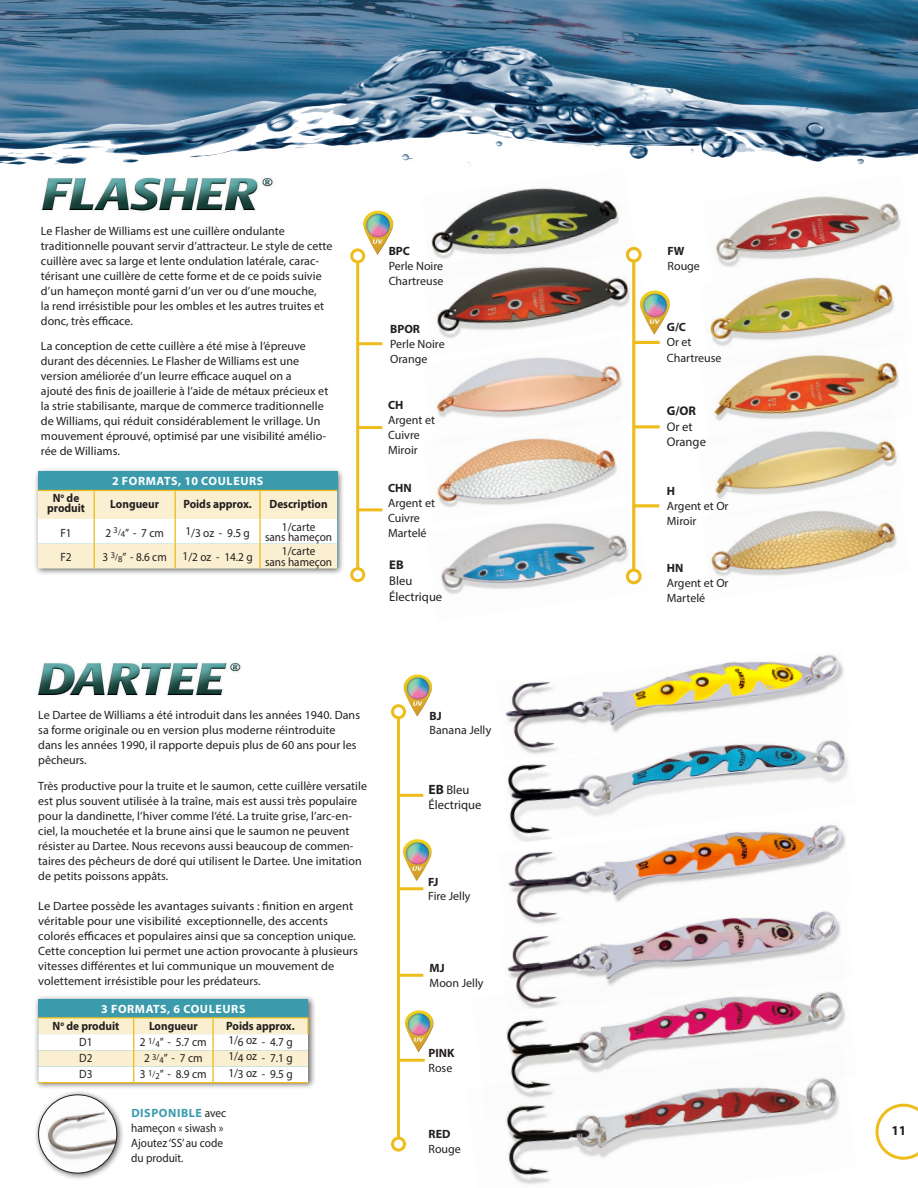
<style>
.page{position:relative;width:918px;height:1188px;background:#fff}
.page>*{position:absolute;margin:0;border:0;box-sizing:border-box;transform-origin:0 0}
.t1{font:700 13.5px "Myriad Pro";color:#231f20}
.t2{font:12.6px/15.8px "Myriad Pro";color:#231f20}
.t3{font:12px/15px "Myriad Pro";letter-spacing:.005em;color:#231f20}
.t4{font:12px/15px "Myriad Pro";letter-spacing:.005em;color:#231f20;scale:1.04 1}
.t5{font:12px/10.2px "Myriad Pro";letter-spacing:.005em;color:#231f20;text-align:center;scale:.94 1}
.t6{font:700 12px/10.2px "Myriad Pro";color:#231f20;text-align:center;scale:.94 1}
.t7{font:700 12px "Myriad Pro";letter-spacing:.05em;color:#fff}
.t8{font:700 12px "Myriad Pro";color:#231f20}
.s1{font-size:9px}
.s2{font-weight:700}
.s3{font-weight:700;color:#3b9bac}
.s4{font-weight:700;font-size:13.5px}
</style>
<div class="page">
<svg style="left:875px;top:1104px;width:43px;height:56px"></svg>
<img style="left:0;top:0;width:918px;height:166px">
<hr style="left:356px;top:262px;width:3px;height:307px;background:#eebc1b">
<div style="left:350px;top:248px;width:15px;height:15px;border:3px solid #eebc1b;border-radius:50%"></div>
<div style="left:350px;top:567px;width:15px;height:15px;border:3px solid #eebc1b;border-radius:50%"></div>
<hr style="left:632px;top:261px;width:3px;height:309px;background:#eebc1b">
<hr style="left:634px;top:341px;width:26px;height:3px;background:#eebc1b">
<hr style="left:634px;top:425px;width:26px;height:3px;background:#eebc1b">
<hr style="left:358px;top:342px;width:24px;height:3px;background:#eebc1b">
<hr style="left:358px;top:426px;width:24px;height:3px;background:#eebc1b">
<hr style="left:358px;top:508px;width:24px;height:3px;background:#eebc1b">
<img style="left:41px;top:177px;width:233px;height:34px">
<img style="left:437px;top:446px;width:180px;height:58px">
<img style="left:715px;top:196px;width:186px;height:61px">
<img style="left:436px;top:357px;width:187px;height:89px">
<img style="left:432px;top:188px;width:187px;height:50px">
<img style="left:717px;top:370px;width:182px;height:38px">
<img style="left:431px;top:238px;width:216px;height:118px">
<img style="left:441px;top:504px;width:207px;height:90px">
<img style="left:361px;top:211px;width:33px;height:44px">
<div style="left:34px;top:467px;width:311px;height:109px;background:#231f20;opacity:.7"></div>
<div style="left:38px;top:472px;width:299px;height:96px;background:#3b9bac"></div>
<svg style="left:38px;top:490px;width:299px;height:78px;background:#faf2d9"></svg>
<hr style="left:259px;top:544px;width:2px;height:24px;background:#eebc1b">
<hr style="left:397px;top:718px;width:3px;height:420px;background:#eebc1b">
<div style="left:391px;top:704px;width:15px;height:15px;border:3px solid #eebc1b;border-radius:50%"></div>
<div style="left:391px;top:1137px;width:15px;height:15px;border:3px solid #eebc1b;border-radius:50%"></div>
<hr style="left:399px;top:794px;width:24px;height:3px;background:#eebc1b">
<hr style="left:399px;top:887px;width:24px;height:3px;background:#eebc1b">
<hr style="left:399px;top:974px;width:24px;height:3px;background:#eebc1b">
<hr style="left:400px;top:1059px;width:25px;height:3px;background:#eebc1b">
<img style="left:506px;top:1121px;width:313px;height:64px">
<img style="left:505px;top:1011px;width:341px;height:110px">
<img style="left:507px;top:761px;width:341px;height:58px">
<div style="left:34px;top:1090px;width:91px;height:91px;background:#231f20;opacity:.7"></div>
<img style="left:39px;top:1095px;width:78px;height:78px;border-radius:39px">
<div style="left:38px;top:1095px;width:79px;height:78px;border:1px solid #231f20;border-radius:50%"></div>
<img style="left:405px;top:1010px;width:29px;height:43px">
<img style="left:37px;top:662px;width:204px;height:34px">
<div style="left:34px;top:995px;width:282px;height:95px;background:#231f20;opacity:.7"></div>
<div style="left:39px;top:999px;width:269px;height:83px;background:#3b9bac"></div>
<hr style="left:38px;top:1017px;width:96px;height:2px;background:#eebc1b">
<hr style="left:134px;top:1017px;width:79px;height:2px;background:#eebc1b">
<hr style="left:213px;top:1017px;width:96px;height:2px;background:#eebc1b">
<svg style="left:38px;top:1018px;width:271px;height:65px;background:#f9f3df"></svg>
<hr style="left:633px;top:504px;width:26px;height:3px;background:#eebc1b">
<img style="left:713px;top:408px;width:185px;height:81px">
<img style="left:711px;top:489px;width:186px;height:88px">
<img style="left:402px;top:674px;width:30px;height:43px">
<img style="left:505px;top:654px;width:343px;height:107px">
<img style="left:403px;top:839px;width:29px;height:42px">
<img style="left:508px;top:819px;width:338px;height:81px">
<img style="left:507px;top:900px;width:338px;height:111px">
<img style="left:709px;top:257px;width:188px;height:113px">
<img style="left:638px;top:290px;width:32px;height:45px">
<p class="t3" style="left:41px;top:223px;width:293px">Le Flasher de Williams est une cuillère ondulante traditionnelle pouvant servir d’attracteur. Le style de cette cuillère avec sa large et lente ondulation latérale, carac&shy;térisant une cuillère de cette forme et de ce poids suivie d’un hameçon monté garni d’un ver ou d’une mouche,<br>la rend irrésistible pour les ombles et les autres truites et donc, très efficace.</p>
<p class="t3" style="left:41px;top:339px;width:289px">La conception de cette cuillère a été mise à l’épreuve durant des décennies. Le Flasher de Williams est une version améliorée d’un leurre efficace auquel on a<br>ajouté des finis de joaillerie à l’aide de métaux précieux et la strie stabilisante, marque de commerce traditionnelle de Williams, qui réduit considérablement le vrillage. Un mouvement éprouvé, optimisé par une visibilité amélio&shy;rée de Williams.</p>
<p class="t7" style="left:112px;top:475px;width:153px">2 FORMATS, 10 COULEURS</p>
<p class="t6" style="left:47px;top:493px;width:42px">N<sup>o</sup> de produit</p>
<p class="t6" style="left:110px;top:499px;width:53px">Longueur</p>
<p class="t6" style="left:183px;top:499px;width:74px">Poids approx.</p>
<p class="t6" style="left:270px;top:499px;width:63px">Description</p>
<p class="t5" style="left:60px;top:527px;width:13px">F1</p>
<p class="t5" style="left:105px;top:527px;width:64px">2 <sup>3</sup><span class="s1">/4</span>” - 7 cm</p>
<p class="t5" style="left:185px;top:527px;width:70px">1/3 oz - 9.5 g</p>
<p class="t5" style="left:265px;top:521px;width:73px">1/carte<br>sans hameçon</p>
<p class="t5" style="left:60px;top:552px;width:13px">F2</p>
<p class="t5" style="left:103px;top:552px;width:70px">3 <sup>3</sup><span class="s1">/8</span>” - 8.6 cm</p>
<p class="t5" style="left:183px;top:552px;width:76px">1/2 oz - 14.2 g</p>
<p class="t5" style="left:265px;top:546px;width:73px">1/carte<br>sans hameçon</p>
<p class="t8" style="left:389px;top:244px;width:23px">BPC</p>
<p class="t3" style="left:389px;top:258px;width:56px">Perle Noire<br>Chartreuse</p>
<p class="t8" style="left:390px;top:322px;width:31px">BPOR</p>
<p class="t3" style="left:390px;top:336px;width:56px">Perle Noire<br>Orange</p>
<p class="t8" style="left:388px;top:398px;width:17px">CH</p>
<p class="t3" style="left:388px;top:412px;width:48px">Argent et</p>
<p class="t3" style="left:388px;top:427px;width:33px">Cuivre</p>
<p class="t3" style="left:388px;top:442px;width:31px">Miroir</p>
<p class="t3" style="left:388px;top:480px;width:48px"><span class="s2">CHN<br></span>Argent et</p>
<p class="t3" style="left:388px;top:510px;width:40px">Cuivre<br>Martelé</p>
<p class="t2" style="left:389px;top:557px;width:25px"><span class="s2">EB<br></span>Bleu</p>
<p class="t2" style="left:389px;top:589px;width:54px">Électrique</p>
<p class="t3" style="left:38px;top:707px;width:323px">Le Dartee de Williams a été introduit dans les années 1940. Dans sa forme originale ou en version plus moderne réintroduite dans les années 1990, il rapporte depuis plus de 60 ans pour les pêcheurs.</p>
<p class="t3" style="left:38px;top:778px;width:330px">Très productive pour la truite et le saumon, cette cuillère versatile est plus souvent utilisée à la traîne, mais est aussi très populaire pour la dandinette, l’hiver comme l’été. La truite grise, l’arc-en&shy;ciel, la mouchetée et la brune ainsi que le saumon ne peuvent résister au Dartee. Nous recevons aussi beaucoup de commen&shy;taires des pêcheurs de doré qui utilisent le Dartee. Une imitation de petits poissons appâts.</p>
<p class="t4" style="left:38px;top:898px;width:309px">Le Dartee possède les avantages suivants : finition en argent véritable pour une visibilité exceptionnelle, des accents colorés efficaces et populaires ainsi que sa conception unique.<br>Cette conception lui permet une action provocante à plusieurs vitesses différentes et lui communique un mouvement de volettement irrésistible pour les prédateurs.</p>
<p class="t7" style="left:101px;top:1002px;width:146px">3 FORMATS, 6 COULEURS</p>
<p class="t6" style="left:53px;top:1021px;width:73px">N<sup>o</sup> de produit</p>
<p class="t6" style="left:149px;top:1021px;width:53px">Longueur</p>
<p class="t6" style="left:226px;top:1021px;width:74px">Poids approx.</p>
<p class="t5" style="left:79px;top:1036px;width:16px">D1</p>
<p class="t5" style="left:140px;top:1036px;width:73px">2 <sup>1</sup><span class="s1">/4</span>” - 5.7 cm</p>
<p class="t5" style="left:228px;top:1036px;width:70px">1/6 oz - 4.7 g</p>
<p class="t5" style="left:79px;top:1053px;width:16px">D2</p>
<p class="t5" style="left:144px;top:1053px;width:64px">2 <sup>3</sup><span class="s1">/4</span>” - 7 cm</p>
<p class="t5" style="left:228px;top:1053px;width:70px">1/4 oz - 7.1 g</p>
<p class="t5" style="left:79px;top:1069px;width:16px">D3</p>
<p class="t5" style="left:140px;top:1069px;width:73px">3 <sup>1</sup><span class="s1">/2</span>” - 8.9 cm</p>
<p class="t5" style="left:228px;top:1069px;width:70px">1/3 oz - 9.5 g</p>
<p class="t5" style="left:131px;top:1105px;width:103px;line-height:15px;text-align:left"><span class="s3">DISPONIBLE</span> avec hameçon « siwash »</p>
<p class="t5" style="left:131px;top:1138px;width:99px">Ajoutez ‘SS’ au code</p>
<p class="t5" style="left:131px;top:1153px;width:57px">du produit.</p>
<p class="t8" style="left:430px;top:709px;width:14px">BJ</p>
<p class="t3" style="left:430px;top:722px;width:63px">Banana Jelly</p>
<p class="t2" style="left:429px;top:781px;width:42px"><span class="s4">EB</span> Bleu</p>
<p class="t2" style="left:429px;top:797px;width:54px">Électrique</p>
<p class="t8" style="left:428px;top:875px;width:12px">FJ</p>
<p class="t3" style="left:428px;top:889px;width:44px">Fire Jelly</p>
<p class="t8" style="left:430px;top:961px;width:17px">MJ</p>
<p class="t3" style="left:430px;top:976px;width:55px">Moon Jelly</p>
<p class="t8" style="left:429px;top:1046px;width:28px">PINK</p>
<p class="t3" style="left:429px;top:1060px;width:25px">Rose</p>
<p class="t8" style="left:429px;top:1128px;width:23px">RED</p>
<p class="t3" style="left:429px;top:1141px;width:34px">Rouge</p>
<p class="t3" style="left:668px;top:243px;width:34px"><span class="s2">FW<br></span>Rouge</p>
<p class="t8" style="left:667px;top:320px;width:21px">G/C</p>
<p class="t3" style="left:667px;top:334px;width:56px;line-height:15.8px">Or et<br>Chartreuse</p>
<p class="t2" style="left:667px;top:403px;width:41px"><span class="s2">G/OR<br></span>Or et<br>Orange</p>
<p class="t8" style="left:667px;top:485px;width:10px">H</p>
<p class="t3" style="left:667px;top:499px;width:63px">Argent et Or</p>
<p class="t3" style="left:667px;top:514px;width:31px">Miroir</p>
<p class="t8" style="left:667px;top:561px;width:18px">HN</p>
<p class="t3" style="left:667px;top:575px;width:63px">Argent et Or<br>Martelé</p>
<p class="t1" style="left:891px;top:1123px;width:16px">11</p>
</div>
